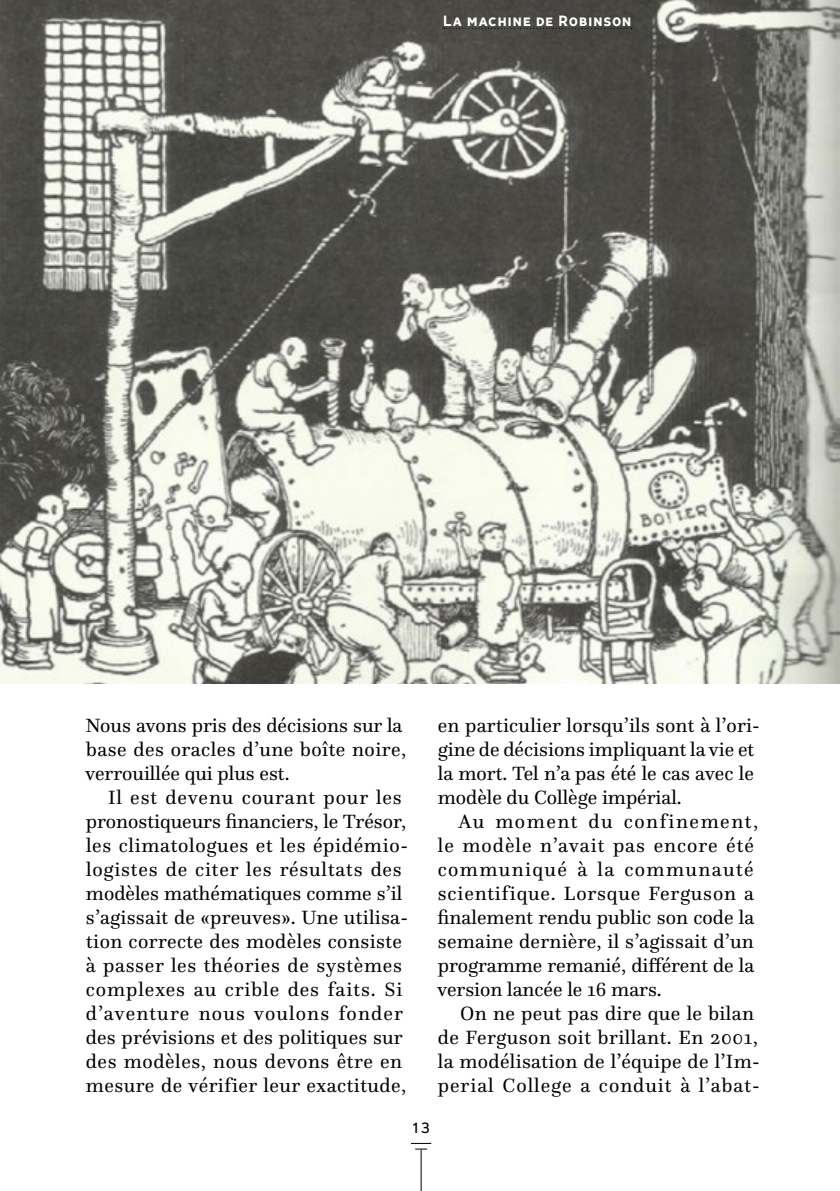
<style>
.page{position:relative;width:840px;height:1191px;background:#fff}
.page>*{position:absolute;margin:0;border:0;box-sizing:border-box;transform-origin:0 0}
.Paragraph{font:20px/24px "Questa";letter-spacing:.02em;color:#000}
.Paragraph-2{font:20px/24px "Questa";color:#000}
.Légende{font:700 16px "Leto Text Sans";letter-spacing:.03em;color:#fff}
.t1{font:16px "Leto Text Sans";color:#000}
</style>
<div class="page">
<hr style="left:420px;top:1149px;width:1px;height:42px;background:#000">
<svg style="left:411px;top:1142px;width:20px;height:7px"></svg>
<img style="left:0;top:0;width:839px;height:683px">
<svg style="left:443px;top:28px;width:188px;height:1px"></svg>
<p class="Légende" style="left:442px;top:10px;width:190px">La machine de Robinson</p>
<p class="Paragraph-2" style="left:85px;top:712px;width:322px">Nous avons pris des décisions sur la base des oracles d’une boîte noire, verrouillée qui plus est.</p>
<p class="Paragraph" style="left:86px;top:784px;width:323px;text-indent:22px">Il est devenu courant pour les pronostiqueurs financiers, le Trésor, les climatologues et les épidémio&shy;logistes de citer les résultats des modèles mathématiques comme s’il s’agissait de «preuves». Une utilisa&shy;tion correcte des modèles consiste à passer les théories de systèmes complexes au crible des faits. Si d’aventure nous voulons fonder des prévisions et des politiques sur des modèles, nous devons être en mesure de vérifier leur exactitude,</p>
<p class="Paragraph-2" style="left:437px;top:712px;width:323px">en particulier lorsqu’ils sont à l’ori&shy;gine de décisions impliquant la vie et la mort. Tel n’a pas été le cas avec le modèle du Collège impérial.</p>
<p class="Paragraph" style="left:437px;top:808px;width:322px;text-indent:21px">Au moment du confinement, le modèle n’avait pas encore été communiqué à la communauté scientifique. Lorsque Ferguson a finalement rendu public son code la semaine dernière, il s’agissait d’un programme remanié, différent de la version lancée le 16 mars.</p>
<p class="Paragraph" style="left:437px;top:1000px;width:323px;text-indent:22px">On ne peut pas dire que le bilan de Ferguson soit brillant. En 2001, la modélisation de l’équipe de l’Im&shy;perial College a conduit à l’abat-</p>
<p class="t1" style="left:412px;top:1118px;width:19px">13</p>
</div>
